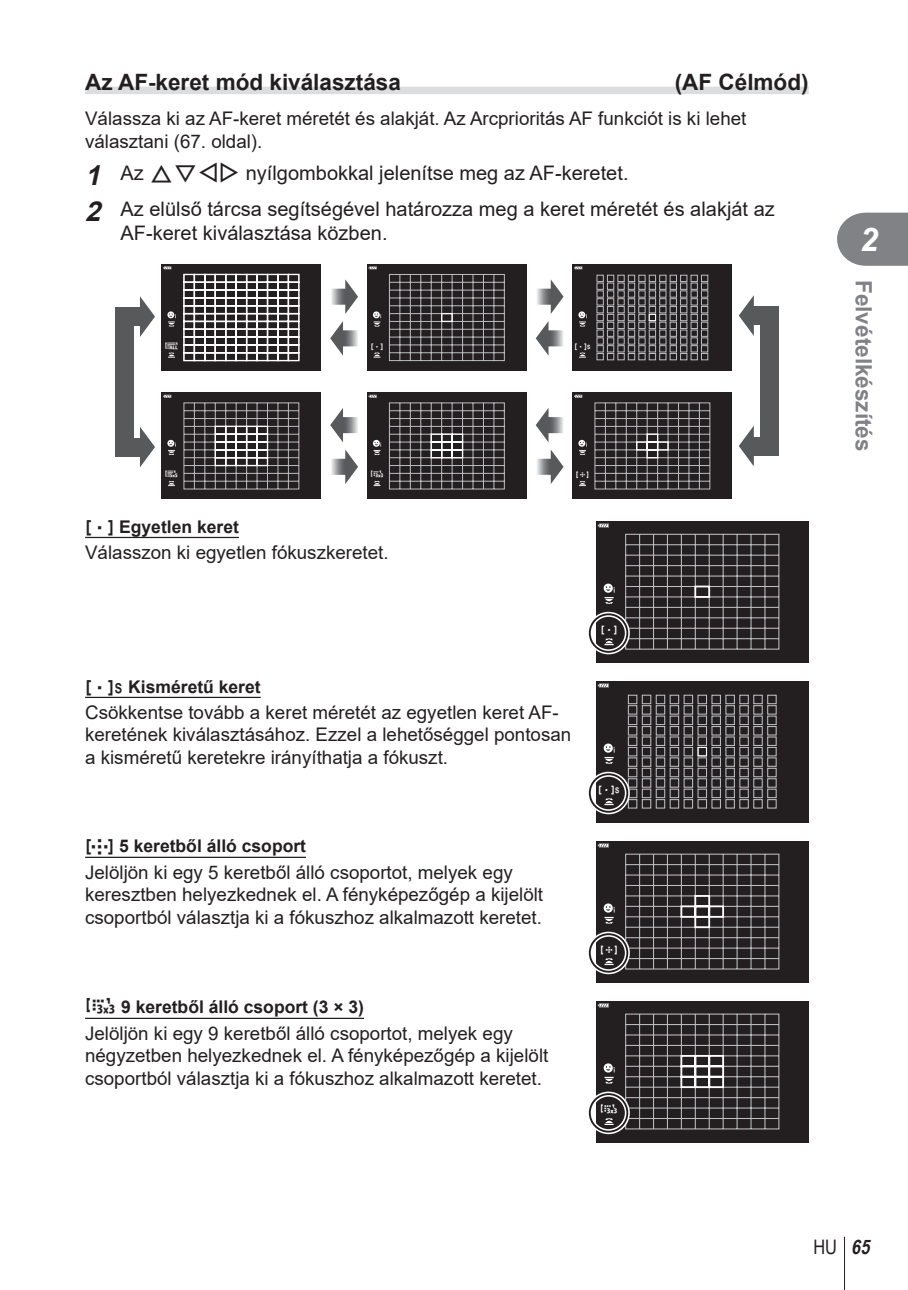
<style>
.page{position:relative;width:908px;height:1290px;background:#fff}
.page>*{position:absolute;margin:0;border:0;box-sizing:border-box;transform-origin:0 0}
.t1{font:italic 700 32.5px "Arial";color:#fff}
.t2{font:700 22.5px "Arial";color:#231f20}
.t3{font:700 22.5px "Arial";color:#808285}
.t4{font:20px/35.2px "Arial";color:#231f20}
.t5{font:20px "Arial Narrow";color:#231f20}
.t6{font:18.75px/22.5px "Arial";color:#231f20}
.t7{font:700 17.5px "Arial";color:#231f20}
.t8{font:10px "olymp 11";color:#fff}
.t9{font:10px "OLYMP23";color:#fff}
.t10{font:10px "Olympus 27";color:#fff}
.t11{font:7.5px "Olympus 27";color:#fff}
.t12{font:7.5px "olymp 11";color:#fff}
.t13{font:7.5px "OLYMP23";color:#fff}
.s1{font-weight:700;font-style:italic;font-size:27.5px}
.s2{font-family:"olympus 15"}
.s3{font-family:"olymp 11";font-weight:400}
.s4{font-family:"Olympus 27";font-weight:400}
.s5{font-weight:700;font-style:italic}
</style>
<div class="page">
<hr style="left:843px;top:1237px;width:1px;height:53px;background:#231f20">
<svg style="left:837px;top:213px;width:70px;height:53px;background:#8b8d90"></svg>
<div style="left:85px;top:87px;width:723px;height:7px;background:#dcddde"></div>
<svg style="left:330px;top:321px;width:28px;height:35px"></svg>
<svg style="left:331px;top:279px;width:27px;height:35px"></svg>
<svg style="left:537px;top:449px;width:26px;height:35px"></svg>
<svg style="left:535px;top:408px;width:28px;height:34px"></svg>
<svg style="left:535px;top:321px;width:28px;height:35px"></svg>
<svg style="left:537px;top:279px;width:26px;height:35px"></svg>
<svg style="left:331px;top:449px;width:27px;height:35px"></svg>
<svg style="left:330px;top:408px;width:28px;height:34px"></svg>
<div style="left:161px;top:264px;width:160px;height:107px;background:#231f20"></div>
<svg style="left:163px;top:266px;width:137px;height:96px"></svg>
<div style="left:367px;top:264px;width:159px;height:107px;background:#231f20"></div>
<svg style="left:373px;top:352px;width:8px;height:6px"></svg>
<svg style="left:373px;top:311px;width:9px;height:16px"></svg>
<svg style="left:368px;top:266px;width:9px;height:4px"></svg>
<svg style="left:389px;top:274px;width:116px;height:87px"></svg>
<div style="left:441px;top:313px;width:11px;height:9px;border:1px solid #fff"></div>
<div style="left:572px;top:264px;width:159px;height:107px;background:#231f20"></div>
<svg style="left:579px;top:352px;width:7px;height:6px"></svg>
<svg style="left:578px;top:311px;width:9px;height:16px"></svg>
<svg style="left:574px;top:266px;width:8px;height:4px"></svg>
<svg style="left:596px;top:274px;width:112px;height:87px"></svg>
<div style="left:648px;top:314px;width:7px;height:7px;border:1px solid #fff"></div>
<div style="left:572px;top:393px;width:159px;height:106px;background:#231f20"></div>
<svg style="left:579px;top:481px;width:7px;height:6px"></svg>
<svg style="left:578px;top:440px;width:9px;height:15px"></svg>
<svg style="left:574px;top:394px;width:8px;height:4px"></svg>
<svg style="left:594px;top:402px;width:116px;height:88px"></svg>
<div style="left:367px;top:393px;width:159px;height:106px;background:#231f20"></div>
<svg style="left:373px;top:481px;width:8px;height:6px"></svg>
<svg style="left:373px;top:440px;width:9px;height:15px"></svg>
<svg style="left:368px;top:394px;width:9px;height:4px"></svg>
<svg style="left:389px;top:402px;width:116px;height:88px"></svg>
<div style="left:161px;top:393px;width:160px;height:106px;background:#231f20"></div>
<svg style="left:168px;top:481px;width:7px;height:6px"></svg>
<svg style="left:167px;top:440px;width:9px;height:15px"></svg>
<svg style="left:163px;top:394px;width:9px;height:4px"></svg>
<svg style="left:183px;top:402px;width:116px;height:88px"></svg>
<div style="left:115px;top:307px;width:19px;height:149px;background:#58595b"></div>
<div style="left:115px;top:307px;width:29px;height:19px;background:#58595b"></div>
<div style="left:115px;top:438px;width:29px;height:18px;background:#58595b"></div>
<svg style="left:140px;top:296px;width:15px;height:41px"></svg>
<svg style="left:140px;top:427px;width:15px;height:40px"></svg>
<div style="left:759px;top:306px;width:19px;height:149px;background:#58595b"></div>
<div style="left:749px;top:437px;width:29px;height:18px;background:#58595b"></div>
<div style="left:749px;top:306px;width:29px;height:19px;background:#58595b"></div>
<svg style="left:739px;top:427px;width:14px;height:38px"></svg>
<svg style="left:738px;top:296px;width:15px;height:39px"></svg>
<hr style="left:85px;top:537px;width:154px;height:1px;background:#231f20">
<div style="left:595px;top:521px;width:213px;height:141px;background:#231f20"></div>
<svg style="left:604px;top:638px;width:10px;height:8px"></svg>
<svg style="left:603px;top:584px;width:12px;height:20px"></svg>
<svg style="left:597px;top:523px;width:12px;height:5px"></svg>
<svg style="left:624px;top:533px;width:155px;height:117px"></svg>
<div style="left:694px;top:586px;width:15px;height:12px;border:2px solid #fff"></div>
<div style="left:587px;top:612px;width:42px;height:42px;border:5px solid #fff;border-radius:50%"></div>
<div style="left:588px;top:613px;width:40px;height:40px;border:2px solid #231f20;border-radius:50%"></div>
<hr style="left:85px;top:697px;width:175px;height:1px;background:#231f20">
<div style="left:595px;top:681px;width:213px;height:141px;background:#231f20"></div>
<svg style="left:604px;top:798px;width:10px;height:8px"></svg>
<svg style="left:603px;top:743px;width:12px;height:21px"></svg>
<svg style="left:597px;top:683px;width:12px;height:5px"></svg>
<svg style="left:627px;top:694px;width:149px;height:115px"></svg>
<div style="left:697px;top:747px;width:9px;height:9px;border:1px solid #fff"></div>
<div style="left:587px;top:772px;width:42px;height:42px;border:5px solid #fff;border-radius:50%"></div>
<div style="left:588px;top:773px;width:40px;height:40px;border:2px solid #231f20;border-radius:50%"></div>
<hr style="left:85px;top:857px;width:221px;height:1px;background:#231f20">
<div style="left:595px;top:841px;width:213px;height:141px;background:#231f20"></div>
<svg style="left:604px;top:958px;width:10px;height:8px"></svg>
<svg style="left:603px;top:903px;width:12px;height:21px"></svg>
<svg style="left:597px;top:843px;width:12px;height:5px"></svg>
<svg style="left:624px;top:853px;width:155px;height:117px"></svg>
<div style="left:587px;top:932px;width:42px;height:42px;border:5px solid #fff;border-radius:50%"></div>
<div style="left:588px;top:933px;width:40px;height:39px;border:2px solid #231f20;border-radius:50%"></div>
<hr style="left:85px;top:1018px;width:279px;height:1px;background:#231f20">
<div style="left:595px;top:1000px;width:213px;height:142px;background:#231f20"></div>
<svg style="left:604px;top:1118px;width:10px;height:7px"></svg>
<svg style="left:603px;top:1063px;width:12px;height:21px"></svg>
<svg style="left:597px;top:1003px;width:12px;height:5px"></svg>
<svg style="left:624px;top:1013px;width:155px;height:117px"></svg>
<div style="left:587px;top:1091px;width:42px;height:43px;border:5px solid #fff;border-radius:50%"></div>
<div style="left:588px;top:1093px;width:40px;height:39px;border:2px solid #231f20;border-radius:50%"></div>
<p class="t2" style="left:85px;top:70px;width:317px">Az AF-keret mód kiválasztása</p>
<p class="t2" style="left:674px;top:70px;width:135px">(AF Célmód)</p>
<p class="t6" style="left:85px;top:108px;width:662px">Válassza ki az AF-keret méretét és alakját. Az Arcprioritás AF funkciót is ki lehet választani (67. oldal).</p>
<p class="t4" style="left:85px;top:156px;width:691px"><span class="s1">1</span> Az <span class="s2">FGHI</span> nyílgombokkal jelenítse meg az AF-keretet.<br><span class="s1">2</span> Az elülső tárcsa segítségével határozza meg a keret méretét és alakját az</p>
<p class="t4" style="left:120px;top:215px;width:268px">AF-keret kiválasztása közben.</p>
<p class="t11" style="left:165px;top:341px;width:15px">Q</p>
<p class="t12" style="left:370px;top:343px;width:14px">M</p>
<p class="t12" style="left:574px;top:343px;width:18px">O</p>
<p class="t11" style="left:165px;top:470px;width:15px">S</p>
<p class="t11" style="left:370px;top:470px;width:15px">R</p>
<p class="t13" style="left:575px;top:471px;width:15px">n</p>
<p class="t7" style="left:85px;top:517px;width:155px"><span class="s3">M</span> Egyetlen keret</p>
<p class="t6" style="left:85px;top:541px;width:305px">Válasszon ki egyetlen fókuszkeretet.</p>
<p class="t7" style="left:85px;top:677px;width:177px"><span class="s3">O</span> Kisméretű keret</p>
<p class="t6" style="left:85px;top:701px;width:487px">Csökkentse tovább a keret méretét az egyetlen keret AF&shy;keretének kiválasztásához. Ezzel a lehetőséggel pontosan a kisméretű keretekre irányíthatja a fókuszt.</p>
<p class="t7" style="left:85px;top:836px;width:222px"><span class="s3">N</span> 5 keretből álló csoport</p>
<p class="t6" style="left:85px;top:861px;width:459px">Jelöljön ki egy 5 keretből álló csoportot, melyek egy keresztben helyezkednek el. A fényképezőgép a kijelölt csoportból választja ki a fókuszhoz alkalmazott keretet.</p>
<p class="t7" style="left:85px;top:997px;width:280px"><span class="s4">R</span> 9 keretből álló csoport (3 × 3)</p>
<p class="t6" style="left:85px;top:1022px;width:464px">Jelöljön ki egy 9 keretből álló csoportot, melyek egy négyzetben helyezkednek el. A fényképezőgép a kijelölt csoportból választja ki a fókuszhoz alkalmazott keretet.</p>
<p class="t8" style="left:600px;top:625px;width:18px">M</p>
<p class="t8" style="left:598px;top:785px;width:23px">O</p>
<p class="t9" style="left:600px;top:945px;width:19px">n</p>
<p class="t10" style="left:600px;top:1103px;width:19px">R</p>
<h1 class="t1" style="left:859px;top:221px;width:20px">2</h1>
<p class="t3" style="left:875px;top:280px;width:173px;rotate:90deg">Felvételkészítés</p>
<p class="t5" style="left:813px;top:1235px;width:62px">HU <span class="s5">65</span></p>
</div>
